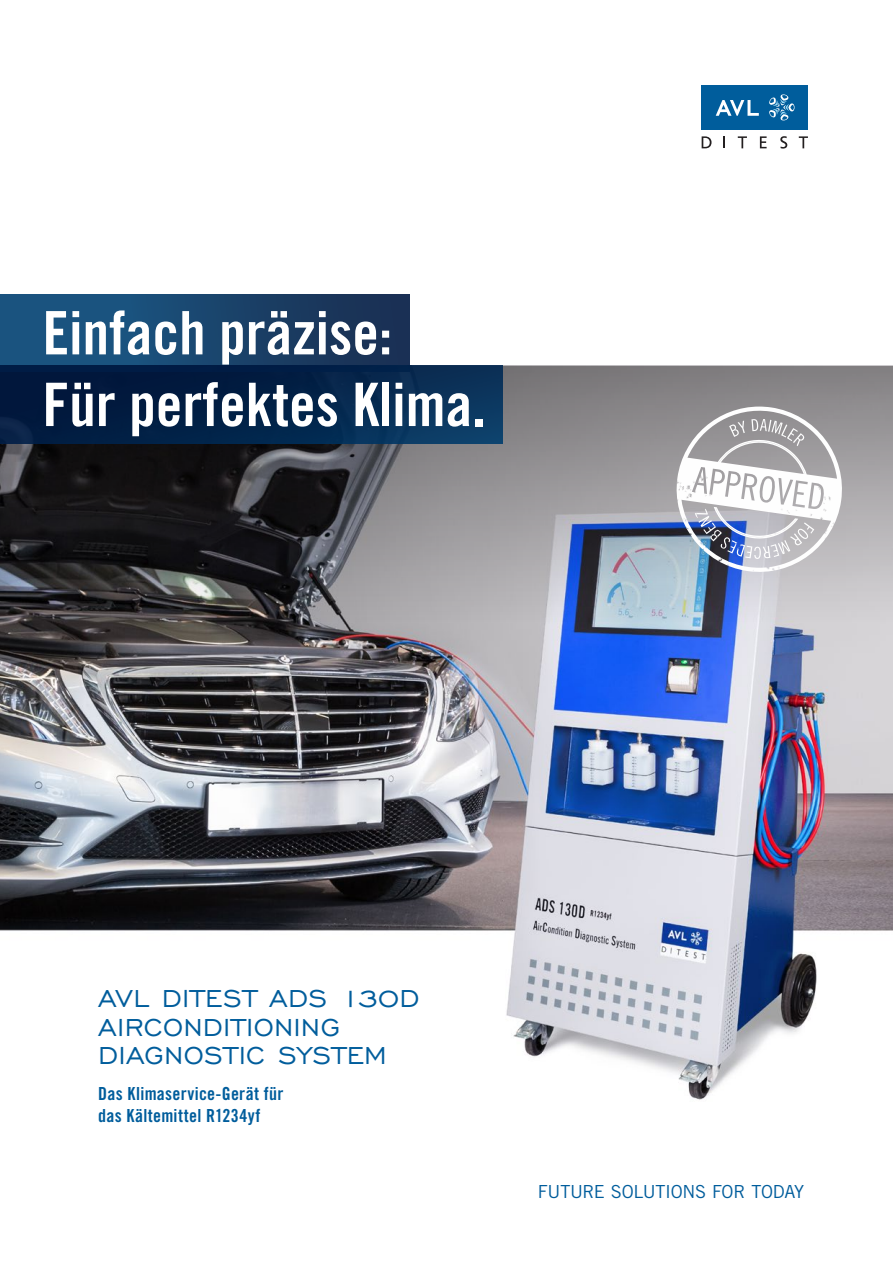
<style>
.page{position:relative;width:893px;height:1263px;background:#fff}
.page>*{position:absolute;margin:0;border:0;box-sizing:border-box;transform-origin:0 0}
.t1{font:60px/71.7px "Trade Gothic LT Std Bd Cn 20";color:#fff}
.t2{font:31.5px/28.5px "Engravers Gothic BT";letter-spacing:.01em;color:#005d9c}
.t3{font:18px/22.5px "Trade Gothic LT Std Bd Cn 20";letter-spacing:.015em;color:#005d9c}
.t4{font:18px "Trade Gothic LT Std";letter-spacing:-.02em;color:#005d9c}
</style>
<div class="page">
<img style="left:0;top:663px;width:893px;height:437px">
<div style="left:702px;top:85px;width:106px;height:45px;background:#005d9c"></div>
<svg style="left:716px;top:100px;width:43px;height:16px"></svg>
<svg style="left:769px;top:94px;width:25px;height:27px"></svg>
<svg style="left:702px;top:136px;width:9px;height:12px"></svg>
<svg style="left:723px;top:136px;width:2px;height:12px"></svg>
<svg style="left:738px;top:136px;width:9px;height:12px"></svg>
<svg style="left:760px;top:136px;width:7px;height:12px"></svg>
<svg style="left:780px;top:136px;width:7px;height:13px"></svg>
<svg style="left:799px;top:136px;width:9px;height:12px"></svg>
<svg style="left:0;top:366px;width:893px;height:297px;background:#6c6e78"></svg>
<div style="left:0;top:294px;width:409px;height:77px;background:linear-gradient(to right,#1a5b89,#1a3053)"></div>
<img style="left:671px;top:406px;width:176px;height:171px">
<svg style="left:0;top:366px;width:503px;height:77px;background:#04244a"></svg>
<h1 class="t1" style="left:43px;top:297px;width:445px">Einfach präzise:<br>Für perfektes Klima.</h1>
<p class="t2" style="left:98px;top:984px;width:323px">AVL DITEST ADS 130D<br>AIRCONDITIONING<br>DIAGNOSTIC SYSTEM</p>
<p class="t3" style="left:98px;top:1082px;width:187px">Das Klimaservice-Gerät für das Kältemittel R1234yf</p>
<p class="t4" style="left:538px;top:1181px;width:268px">FUTURE SOLUTIONS FOR TODAY</p>
</div>
